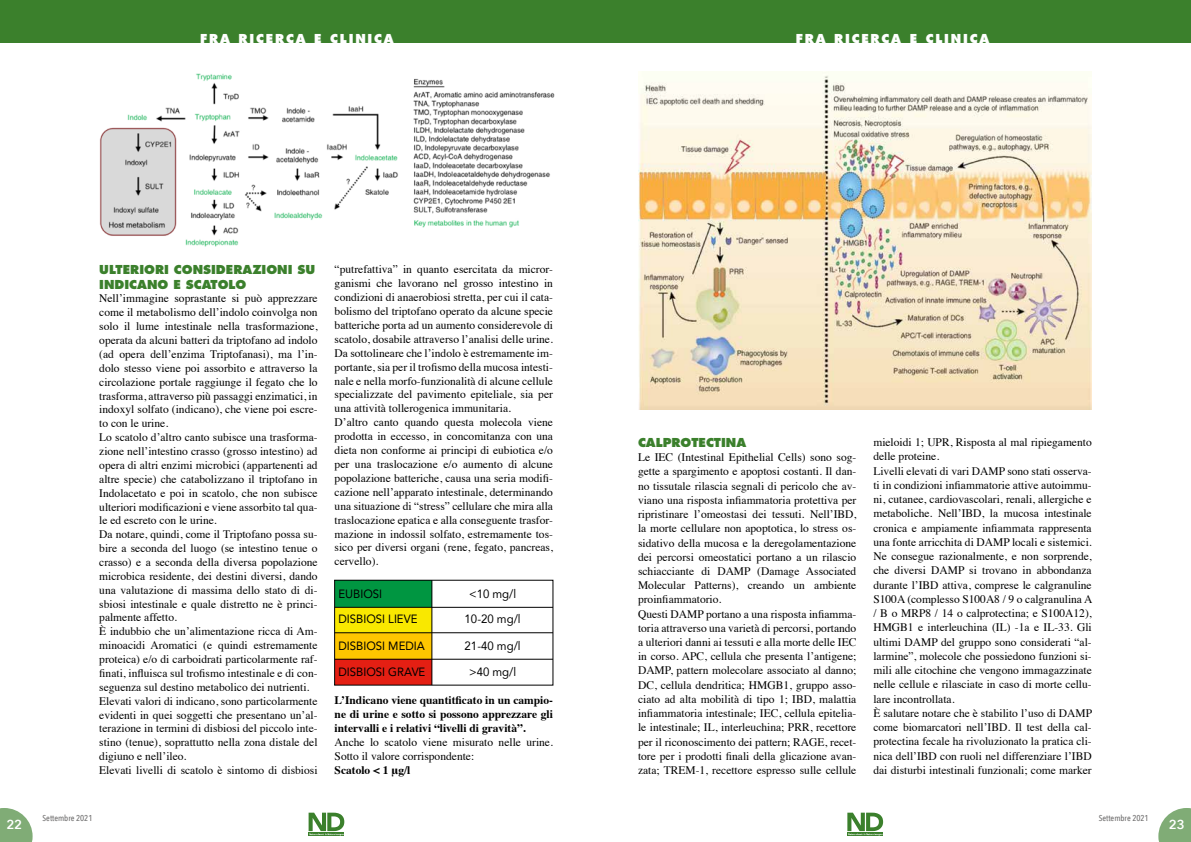
<style>
.page{position:relative;width:1191px;height:842px;background:#fff}
.page>*{position:absolute;margin:0;border:0;box-sizing:border-box;transform-origin:0 0}
.t1{font:600 13px "Avenir Next";color:#fff}
.t2{font:12px "Avenir";color:#000;scale:.95 1}
.t3{font:800 12px/14.5px "Futura";color:#3b802c}
.t4{font:800 12px "Futura";letter-spacing:.15em;color:#fff}
.t5{font:11.5px/13.9px "Times";color:#000}
.t6{font:700 11.5px/13.9px "Times";color:#000;text-align:justify}
.t7{font:500 8.5px "Avenir Next Condensed";color:#706f6f}
</style>
<div class="page">
<div style="left:0;top:0;width:595px;height:43px;background:#3b802c"></div>
<svg style="left:0;top:808px;width:33px;height:34px"></svg>
<svg style="left:1158px;top:808px;width:33px;height:34px"></svg>
<div style="left:595px;top:0;width:596px;height:43px;background:#3b802c"></div>
<svg style="left:308px;top:813px;width:36px;height:23px"></svg>
<svg style="left:847px;top:813px;width:36px;height:23px"></svg>
<img style="left:99px;top:73px;width:456px;height:174px">
<div style="left:334px;top:580px;width:97px;height:27px;background:#009641"></div>
<div style="left:334px;top:607px;width:97px;height:26px;background:#f9e800"></div>
<div style="left:334px;top:633px;width:97px;height:26px;background:#fec600"></div>
<div style="left:334px;top:659px;width:97px;height:26px;background:#e41f13"></div>
<hr style="left:334px;top:607px;width:219px;height:1px;background:#000">
<hr style="left:334px;top:632px;width:219px;height:1px;background:#000">
<hr style="left:334px;top:659px;width:219px;height:1px;background:#000">
<hr style="left:431px;top:580px;width:1px;height:105px;background:#000">
<div style="left:334px;top:580px;width:219px;height:105px;border:1px solid #000"></div>
<img style="left:638px;top:72px;width:453px;height:337px">
<p class="t4" style="left:200px;top:31px;width:195px">FRA RICERCA E CLINICA</p>
<p class="t4" style="left:795px;top:31px;width:195px">FRA RICERCA E CLINICA</p>
<p class="t3" style="left:99px;top:262px;width:218px">ULTERIORI CONSIDERAZIONI SU<br>INDICANO E SCATOLO</p>
<p class="t5" style="left:99px;top:291px;width:220px">Nell’immagine soprastante si può apprezzare come il metabolismo dell’indolo coinvolga non solo il lume intestinale nella trasformazione, operata da alcuni batteri da triptofano ad indolo (ad opera dell’enzima Triptofanasi), ma l’in&shy;dolo stesso viene poi assorbito e attraverso la circolazione portale raggiunge il fegato che lo trasforma, attraverso più passaggi enzimatici, in indoxyl solfato (indicano), che viene poi escre&shy;to con le urine.<br>Lo scatolo d’altro canto subisce una trasforma&shy;zione nell’intestino crasso (grosso intestino) ad opera di altri enzimi microbici (appartenenti ad altre specie) che catabolizzano il triptofano in Indolacetato e poi in scatolo, che non subisce ulteriori modificazioni e viene assorbito tal qua&shy;le ed escreto con le urine.<br>Da notare, quindi, come il Triptofano possa su&shy;bire a seconda del luogo (se intestino tenue o crasso) e a seconda della diversa popolazione microbica residente, dei destini diversi, dando una valutazione di massima dello stato di di&shy;sbiosi intestinale e quale distretto ne è princi&shy;palmente affetto.<br>È indubbio che un’alimentazione ricca di Am&shy;minoacidi Aromatici (e quindi estremamente proteica) e/o di carboidrati particolarmente raf&shy;finati, influisca sul trofismo intestinale e di con&shy;seguenza sul destino metabolico dei nutrienti.<br>Elevati valori di indicano, sono particolarmente evidenti in quei soggetti che presentano un’al&shy;terazione in termini di disbiosi del piccolo inte&shy;stino (tenue), soprattutto nella zona distale del digiuno e nell’ileo.<br>Elevati livelli di scatolo è sintomo di disbiosi</p>
<p class="t5" style="left:334px;top:261px;width:220px">“putrefattiva” in quanto esercitata da micror&shy;ganismi che lavorano nel grosso intestino in condizioni di anaerobiosi stretta, per cui il cata&shy;bolismo del triptofano operato da alcune specie batteriche porta ad un aumento considerevole di scatolo, dosabile attraverso l’analisi delle urine.<br>Da sottolineare che l’indolo è estremamente im&shy;portante, sia per il trofismo della mucosa intesti&shy;nale e nella morfo-funzionalità di alcune cellule specializzate del pavimento epiteliale, sia per una attività tollerogenica immunitaria.<br>D’altro canto quando questa molecola viene prodotta in eccesso, in concomitanza con una dieta non conforme ai principi di eubiotica e/o per una traslocazione e/o aumento di alcune popolazione batteriche, causa una seria modifi&shy;cazione nell’apparato intestinale, determinando una situazione di “stress” cellulare che mira alla traslocazione epatica e alla conseguente trasfor&shy;mazione in indossil solfato, estremamente tos&shy;sico per diversi organi (rene, fegato, pancreas, cervello).</p>
<p class="t2" style="left:338px;top:584px;width:48px">EUBIOSI</p>
<p class="t2" style="left:469px;top:584px;width:51px">&lt;10 mg/l</p>
<p class="t2" style="left:338px;top:609px;width:85px">DISBIOSI LIEVE</p>
<p class="t2" style="left:464px;top:609px;width:60px">10-20 mg/l</p>
<p class="t2" style="left:338px;top:636px;width:92px">DISBIOSI MEDIA</p>
<p class="t2" style="left:464px;top:636px;width:60px">21-40 mg/l</p>
<p class="t2" style="left:338px;top:662px;width:93px">DISBIOSI GRAVE</p>
<p class="t2" style="left:469px;top:662px;width:51px">&gt;40 mg/l</p>
<p class="t6" style="left:334px;top:692px;width:220px">L’Indicano viene quantitficato in un campio&shy;ne di urine e sotto si possono apprezzare gli intervalli e i relativi “livelli di gravità”.</p>
<p class="t5" style="left:334px;top:734px;width:220px">Anche lo scatolo viene misurato nelle urine.<br>Sotto il valore corrispondente:</p>
<p class="t6" style="left:334px;top:762px;width:77px">Scatolo &lt; 1 μg/l</p>
<p class="t3" style="left:638px;top:435px;width:110px">CALPROTECTINA</p>
<p class="t5" style="left:638px;top:449px;width:220px;line-height:14.2px">Le IEC (Intestinal Epithelial Cells) sono sog&shy;gette a spargimento e apoptosi costanti. Il dan&shy;no tissutale rilascia segnali di pericolo che av&shy;viano una risposta infiammatoria protettiva per ripristinare l’omeostasi dei tessuti. Nell’IBD, la morte cellulare non apoptotica, lo stress os&shy;sidativo della mucosa e la deregolamentazione dei percorsi omeostatici portano a un rilascio schiacciante di DAMP (Damage Associated Molecular Patterns), creando un ambiente proinfiammatorio.<br>Questi DAMP portano a una risposta infiamma&shy;toria attraverso una varietà di percorsi, portando a ulteriori danni ai tessuti e alla morte delle IEC in corso. APC, cellula che presenta l’antigene; DAMP, pattern molecolare associato al danno; DC, cellula dendritica; HMGB1, gruppo asso&shy;ciato ad alta mobilità di tipo 1; IBD, malattia infiammatoria intestinale; IEC, cellula epitelia&shy;le intestinale; IL, interleuchina; PRR, recettore per il riconoscimento dei pattern; RAGE, recet&shy;tore per i prodotti finali della glicazione avan&shy;zata; TREM-1, recettore espresso sulle cellule</p>
<p class="t5" style="left:873px;top:434px;width:220px;line-height:14.2px">mieloidi 1; UPR, Risposta al mal ripiegamento delle proteine.<br>Livelli elevati di vari DAMP sono stati osserva&shy;ti in condizioni infiammatorie attive autoimmu&shy;ni, cutanee, cardiovascolari, renali, allergiche e metaboliche. Nell’IBD, la mucosa intestinale cronica e ampiamente infiammata rappresenta una fonte arricchita di DAMP locali e sistemici.<br>Ne consegue razionalmente, e non sorprende, che diversi DAMP si trovano in abbondanza durante l’IBD attiva, comprese le calgranuline S100A (complesso S100A8 / 9 o calgranulina A / B o MRP8 / 14 o calprotectina; e S100A12), HMGB1 e interleuchina (IL) -1a e IL-33. Gli ultimi DAMP del gruppo sono considerati “al&shy;larmine”, molecole che possiedono funzioni si&shy;mili alle citochine che vengono immagazzinate nelle cellule e rilasciate in caso di morte cellu&shy;lare incontrollata.<br>È salutare notare che è stabilito l’uso di DAMP come biomarcatori nell’IBD. Il test della cal&shy;protectina fecale ha rivoluzionato la pratica cli&shy;nica dell’IBD con ruoli nel differenziare l’IBD dai disturbi intestinali funzionali; come marker</p>
<p class="t7" style="left:43px;top:813px;width:51px">Settembre 2021</p>
<p class="t7" style="left:1098px;top:813px;width:51px">Settembre 2021</p>
<p class="t1" style="left:6px;top:813px;width:17px">22</p>
<p class="t1" style="left:1168px;top:813px;width:17px">23</p>
</div>
